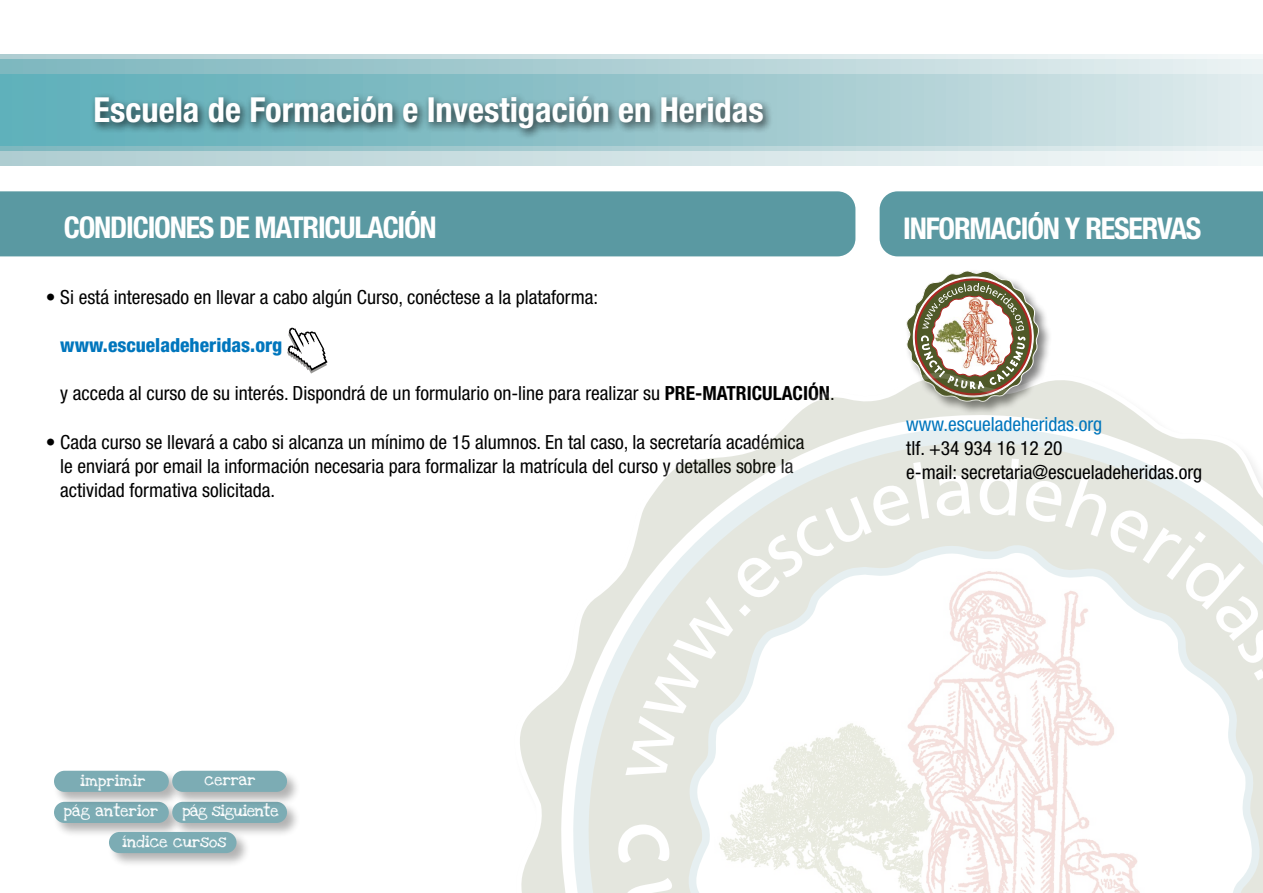
<style>
.page{position:relative;width:1263px;height:893px;background:#fff}
.page>*{position:absolute;margin:0;border:0;box-sizing:border-box;transform-origin:0 0}
.t1{font:700 condensed 34.5px "Helvetica Neue LT";color:#fff}
.t2{font:700 condensed 30px "Helvetica Neue LT";letter-spacing:-.04em;color:#fff}
.t3{font:condensed 19.5px/24px "Helvetica Neue LT";color:#000}
.t4{font:800 condensed 19.5px "Helvetica Neue LT";color:#0076bd}
.t5{font:condensed 19.5px "Helvetica Neue LT";color:#0076bd}
.t6{font:16.5px/30.9px "Love Ya Like A Sister";color:#fff}
.s1{font-weight:700}
</style>
<div class="page">
<div style="left:0;top:74px;width:1263px;height:92px;background:linear-gradient(to right,#aecdd1,#f6f9fa)"></div>
<div style="left:0;top:59px;width:1263px;height:92px;background:linear-gradient(to right,#79b4bc,#e8f0f1)"></div>
<svg style="left:0;top:54px;width:1263px;height:92px;background:#aacfd4"></svg>
<div style="left:90px;top:92px;width:683px;height:48px;background:#000;opacity:.75"></div>
<div style="left:0;top:191px;width:855px;height:65px;background:#5a99a2"></div>
<div style="left:880px;top:191px;width:383px;height:65px;background:#5a99a2"></div>
<div style="left:904px;top:269px;width:148px;height:146px;background:#000;opacity:.5"></div>
<svg style="left:905px;top:270px;width:134px;height:96px"></svg>
<svg style="left:287px;top:327px;width:40px;height:47px"></svg>
<div style="left:53px;top:800px;width:130px;height:37px;background:#000;opacity:.3"></div>
<div style="left:54px;top:802px;width:115px;height:21px;background:#7cacb4;border-radius:11px"></div>
<div style="left:171px;top:800px;width:130px;height:37px;background:#000;opacity:.3"></div>
<div style="left:172px;top:802px;width:115px;height:21px;background:#7cacb4;border-radius:11px"></div>
<div style="left:108px;top:830px;width:143px;height:37px;background:#000;opacity:.3"></div>
<div style="left:109px;top:832px;width:128px;height:21px;background:#7cacb4;border-radius:11px"></div>
<div style="left:53px;top:769px;width:130px;height:37px;background:#000;opacity:.3"></div>
<div style="left:54px;top:771px;width:115px;height:21px;background:#7cacb4;border-radius:11px"></div>
<div style="left:171px;top:769px;width:130px;height:37px;background:#000;opacity:.3"></div>
<div style="left:172px;top:771px;width:115px;height:21px;background:#7cacb4;border-radius:11px"></div>
<svg style="left:520px;top:366px;width:610px;height:527px"></svg>
<svg style="left:555px;top:409px;width:598px;height:484px"></svg>
<svg style="left:565px;top:427px;width:698px;height:466px"></svg>
<svg style="left:682px;top:539px;width:578px;height:354px"></svg>
<svg style="left:618px;top:822px;width:63px;height:71px"></svg>
<img style="left:712px;top:708px;width:223px;height:185px">
<svg style="left:625px;top:462px;width:304px;height:313px"></svg>
<svg style="left:936px;top:474px;width:34px;height:43px"></svg>
<svg style="left:979px;top:459px;width:284px;height:221px"></svg>
<h1 class="t1" style="left:94px;top:89px;width:672px">Escuela de Formación e Investigación en Heridas</h1>
<h2 class="t2" style="left:64px;top:209px;width:374px">CONDICIONES DE MATRICULACIÓN</h2>
<p class="t3" style="left:46px;top:285px;width:554px">• Si está interesado en llevar a cabo algún Curso, conéctese a la plataforma:</p>
<p class="t4" style="left:60px;top:333px;width:223px">www.escueladeheridas.org</p>
<p class="t3" style="left:60px;top:381px;width:776px">y acceda al curso de su interés. Dispondrá de un formulario on-line para realizar su <span class="s1">PRE-MATRICULACIÓN</span>.</p>
<p class="t3" style="left:60px;top:430px;width:745px;text-indent:-14px">• Cada curso se llevará a cabo si alcanza un mínimo de 15 alumnos. En tal caso, la secretaría académica le enviará por email la información necesaria para formalizar la matrícula del curso y detalles sobre la actividad formativa solicitada.</p>
<h2 class="t2" style="left:903px;top:210px;width:300px">INFORMACIÓN Y RESERVAS</h2>
<p class="t5" style="left:906px;top:413px;width:197px">www.escueladeheridas.org</p>
<p class="t3" style="left:906px;top:436px;width:298px">tlf. +34 934 16 12 20<br>e-mail: secretaria@escueladeheridas.org</p>
<p class="t6" style="left:80px;top:765px;width:67px">imprimir</p>
<p class="t6" style="left:205px;top:764px;width:52px">cerrar</p>
<p class="t6" style="left:122px;top:795px;width:158px;text-indent:60px">pág siguiente índice cursos</p>
<p class="t6" style="left:64px;top:796px;width:96px">pág anterior</p>
</div>
